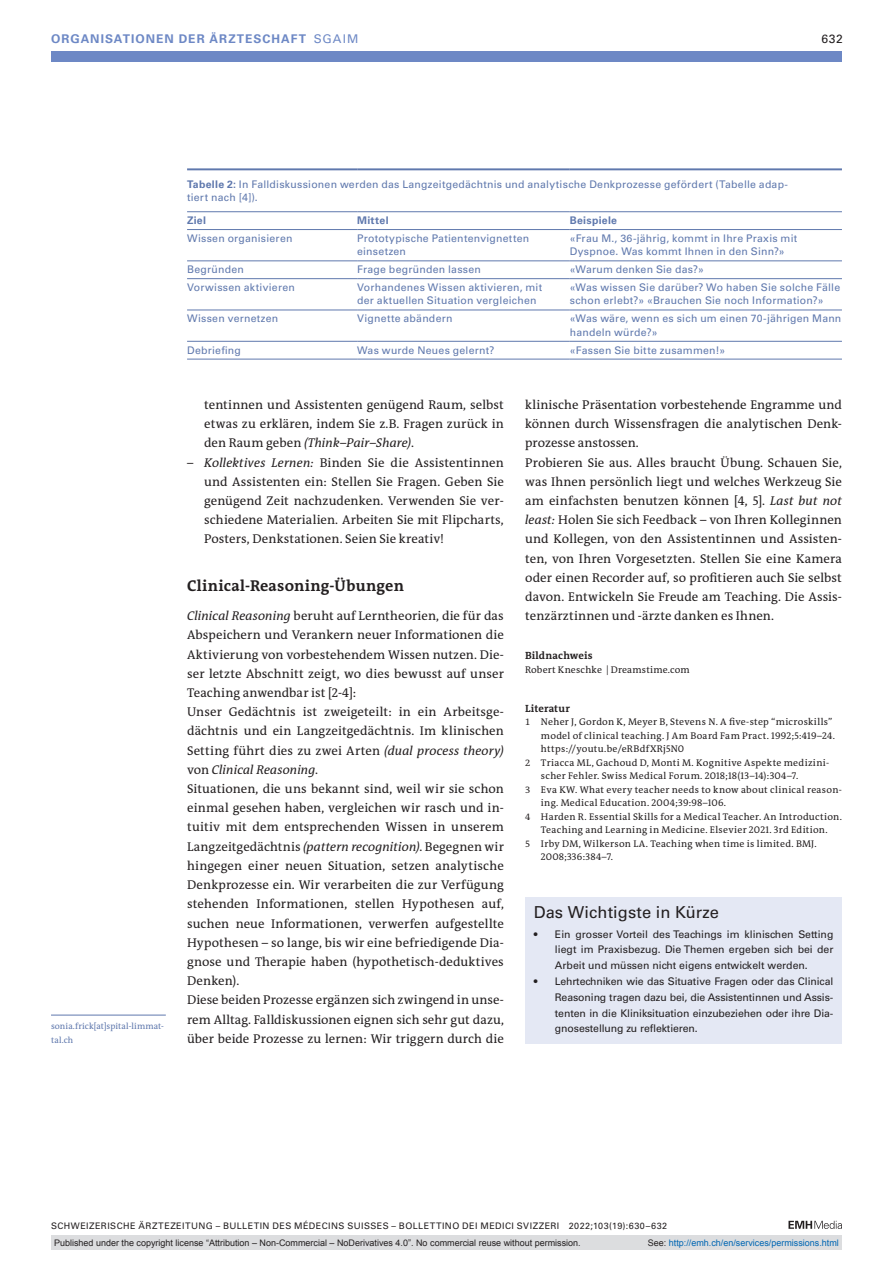
<style>
.page{position:relative;width:893px;height:1263px;background:#fff}
.page>*{position:absolute;margin:0;border:0;box-sizing:border-box;transform-origin:0 0}
.boxed-title{font:16.5px "Univers LT Std";letter-spacing:.005em;color:#231f20}
.section-h1{font:700 15.75px "The Antiqua B W7";letter-spacing:.02em;color:#231f20}
.section-pn{font:12.75px/19.2px "The Antiqua B W5 Plain";letter-spacing:.005em;color:#231f20;text-align:justify}
.section-ph{font:12.75px/19.2px "The Antiqua B W5 Plain";letter-spacing:.005em;color:#231f20;text-align:justify}
.t1{font:700 12px "Univers LT Std";letter-spacing:.085em;color:#6d88c5}
.t2{font:12px "Univers LT Std";color:#231f20}
.table-para{font:10.5px/13.5px "Univers LT Std";letter-spacing:.02em;color:#5f78ad}
.boxed-text{font:10.5px/15.8px "Univers LT Std";letter-spacing:-.01em;color:#231f20;text-align:justify}
.table-caption{font:10.5px/13.5px "Univers LT Std";letter-spacing:.02em;color:#5f78ad}
.table-para-2{font:700 10.5px "Univers LT Std";letter-spacing:.03em;color:#5f78ad}
.an-credits-title{font:700 10.5px "The Antiqua B W7";letter-spacing:.015em;color:#231f20}
.ref-list-title{font:700 10.5px "The Antiqua B W7";letter-spacing:.015em;color:#231f20}
.ref-list{font:9.75px/13.5px "The Antiqua B W5 Plain";letter-spacing:.03em;color:#231f20}
.an-credits{font:9.75px "The Antiqua B W5 Plain";letter-spacing:.02em;color:#231f20}
.t3{font:9px "Arial";color:#231f20}
.fusszeile{font:9px "Univers LT Std";letter-spacing:.05em;color:#231f20}
.t4{font:9px "Arial";color:#0066b3}
.author-address{font:8.7px/13.5px "The Antiqua B W5 Plain";letter-spacing:.015em;color:#5f78ad}
.s1{font-weight:400}
.s2{font-weight:700}
.s3{font-style:italic}
.s4{font-size:9.3px}
.s5{color:#231f20}
</style>
<div class="page">
<svg style="left:788px;top:1221px;width:54px;height:8px"></svg>
<div style="left:51px;top:51px;width:791px;height:11px;background:#6d88c5"></div>
<hr style="left:187px;top:359px;width:170px;height:1px;background:#5f78ad">
<hr style="left:357px;top:359px;width:213px;height:1px;background:#5f78ad">
<hr style="left:570px;top:359px;width:272px;height:1px;background:#5f78ad">
<hr style="left:187px;top:168px;width:170px;height:2px;background:#5f78ad">
<hr style="left:357px;top:168px;width:213px;height:2px;background:#5f78ad">
<hr style="left:570px;top:168px;width:272px;height:2px;background:#5f78ad">
<hr style="left:187px;top:211px;width:170px;height:1px;background:#5f78ad">
<hr style="left:357px;top:211px;width:213px;height:1px;background:#5f78ad">
<hr style="left:570px;top:211px;width:272px;height:1px;background:#5f78ad">
<hr style="left:187px;top:229px;width:170px;height:1px;background:#5f78ad">
<hr style="left:357px;top:229px;width:213px;height:1px;background:#5f78ad">
<hr style="left:570px;top:229px;width:272px;height:1px;background:#5f78ad">
<hr style="left:187px;top:261px;width:170px;height:1px;background:#5f78ad">
<hr style="left:357px;top:261px;width:213px;height:1px;background:#5f78ad">
<hr style="left:570px;top:261px;width:272px;height:1px;background:#5f78ad">
<hr style="left:187px;top:278px;width:170px;height:1px;background:#5f78ad">
<hr style="left:357px;top:278px;width:213px;height:1px;background:#5f78ad">
<hr style="left:570px;top:278px;width:272px;height:1px;background:#5f78ad">
<hr style="left:187px;top:310px;width:170px;height:1px;background:#5f78ad">
<hr style="left:357px;top:310px;width:213px;height:1px;background:#5f78ad">
<hr style="left:570px;top:310px;width:272px;height:1px;background:#5f78ad">
<hr style="left:187px;top:341px;width:170px;height:1px;background:#5f78ad">
<hr style="left:357px;top:341px;width:213px;height:1px;background:#5f78ad">
<hr style="left:570px;top:341px;width:272px;height:1px;background:#5f78ad">
<hr style="left:51px;top:1015px;width:115px;height:1px;background:#5f78ad">
<div style="left:525px;top:897px;width:317px;height:34px;background:#e4e8f4"></div>
<div style="left:525px;top:922px;width:317px;height:59px;background:#e4e8f4"></div>
<div style="left:525px;top:969px;width:317px;height:75px;background:#e4e8f4"></div>
<div style="left:51px;top:1235px;width:791px;height:15px;background:#dcdddf"></div>
<p class="t1" style="left:51px;top:31px;width:309px">ORGANISATIONEN DER ÄRZTESCHAFT <span class="s1">SGAIM</span></p>
<p class="t2" style="left:821px;top:31px;width:23px">632</p>
<p class="author-address" style="left:51px;top:1019px;width:114px">sonia.frick[at]spital-limmat&shy;tal.ch</p>
<p class="table-caption" style="left:187px;top:177px;width:602px"><span class="s2">Tabelle 2:</span> In Falldiskussionen werden das Langzeitgedächtnis und analytische Denkprozesse gefördert (Tabelle adap&shy;tiert nach [4]).</p>
<p class="table-para-2" style="left:187px;top:214px;width:20px">Ziel</p>
<p class="table-para-2" style="left:357px;top:214px;width:33px">Mittel</p>
<p class="table-para-2" style="left:570px;top:214px;width:49px">Beispiele</p>
<p class="table-para" style="left:187px;top:231px;width:107px">Wissen organisieren</p>
<p class="table-para" style="left:357px;top:231px;width:174px">Prototypische Patientenvignetten einsetzen</p>
<p class="table-para" style="left:570px;top:231px;width:229px">«Frau M., 36-jährig, kommt in Ihre Praxis mit<br>Dyspnoe. Was kommt Ihnen in den Sinn?»</p>
<p class="table-para" style="left:187px;top:263px;width:58px">Begründen</p>
<p class="table-para" style="left:357px;top:263px;width:125px">Frage begründen lassen</p>
<p class="table-para" style="left:570px;top:263px;width:136px">«Warum denken Sie das?»</p>
<p class="table-para" style="left:187px;top:281px;width:109px">Vorwissen aktivieren</p>
<p class="table-para" style="left:357px;top:281px;width:187px">Vorhandenes Wissen aktivieren, mit der aktuellen Situation vergleichen</p>
<p class="table-para" style="left:570px;top:281px;width:272px">«Was wissen Sie darüber? Wo haben Sie solche Fälle schon erlebt?» «Brauchen Sie noch Information?»</p>
<p class="table-para" style="left:187px;top:312px;width:93px">Wissen vernetzen</p>
<p class="table-para" style="left:357px;top:312px;width:97px">Vignette abändern</p>
<p class="table-para" style="left:570px;top:312px;width:273px">«Was wäre, wenn es sich um einen 70-jährigen Mann handeln würde?»</p>
<p class="table-para" style="left:187px;top:343px;width:55px">Debriefing</p>
<p class="table-para" style="left:357px;top:343px;width:139px">Was wurde Neues gelernt?</p>
<p class="table-para" style="left:570px;top:343px;width:157px">«Fassen Sie bitte zusammen!»</p>
<p class="section-ph" style="left:204px;top:395px;width:301px">tentinnen und Assistenten genügend Raum, selbst etwas zu erklären, indem Sie z.B. Fragen zurück in den Raum geben <span class="s3">(Think–Pair–Share)</span>.</p>
<p class="section-ph" style="left:204px;top:453px;width:301px;text-indent:-17px"><span class="s3">– Kollektives Lernen:</span> Binden Sie die Assistentinnen und Assistenten ein: Stellen Sie Fragen. Geben Sie genügend Zeit nachzudenken. Verwenden Sie ver&shy;schiedene Materialien. Arbeiten Sie mit Flipcharts, Posters, Denkstationen. Seien Sie kreativ!</p>
<p class="section-h1" style="left:187px;top:576px;width:218px">Clinical-Reasoning-Übungen</p>
<p class="section-pn" style="left:187px;top:606px;width:318px"><span class="s3">Clinical Reasoning</span> beruht auf Lerntheorien, die für das Abspeichern und Verankern neuer Informationen die Aktivierung von vorbestehendem Wissen nutzen. Die&shy;ser letzte Abschnitt zeigt, wo dies bewusst auf unser Teaching anwendbar ist [2-4]:</p>
<p class="section-pn" style="left:187px;top:702px;width:318px">Unser Gedächtnis ist zweigeteilt: in ein Arbeitsge&shy;dächtnis und ein Langzeitgedächtnis. Im klinischen Setting führt dies zu zwei Arten <span class="s3">(dual process theory) </span>von <span class="s3">Clinical Reasoning</span>.</p>
<p class="section-pn" style="left:187px;top:779px;width:318px">Situationen, die uns bekannt sind, weil wir sie schon einmal gesehen haben, vergleichen wir rasch und in&shy;tuitiv mit dem entsprechenden Wissen in unserem Langzeitgedächtnis <span class="s3">(pattern recognition)</span>. Begegnen wir hingegen einer neuen Situation, setzen analytische Denkprozesse ein. Wir verarbeiten die zur Verfügung stehenden Informationen, stellen Hypothesen auf, suchen neue Informationen, verwerfen aufgestellte Hypothesen – so lange, bis wir eine befriedigende Dia&shy;gnose und Therapie haben (hypothetisch-deduktives Denken).</p>
<p class="section-pn" style="left:187px;top:990px;width:318px">Diese beiden Prozesse ergänzen sich zwingend in unse&shy;rem Alltag. Falldiskussionen eignen sich sehr gut dazu, über beide Prozesse zu lernen: Wir triggern durch die</p>
<p class="section-pn" style="left:525px;top:395px;width:318px">klinische Präsentation vorbestehende Engramme und können durch Wissensfragen die analytischen Denk&shy;prozesse anstossen.</p>
<p class="section-pn" style="left:525px;top:453px;width:318px">Probieren Sie aus. Alles braucht Übung. Schauen Sie, was Ihnen persönlich liegt und welches Werkzeug Sie am einfachsten benutzen können [4, 5]. <span class="s3">Last but not least:</span> Holen Sie sich Feedback – von Ihren Kolleginnen und Kollegen, von den Assistentinnen und Assisten&shy;ten, von Ihren Vorgesetzten. Stellen Sie eine Kamera oder einen Recorder auf, so profitieren auch Sie selbst davon. Entwickeln Sie Freude am Teaching. Die Assis&shy;tenzärztinnen und -ärzte danken es Ihnen.</p>
<p class="an-credits-title" style="left:525px;top:649px;width:69px">Bildnachweis</p>
<p class="an-credits" style="left:525px;top:663px;width:166px">Robert Kneschke | Dreamstime.com</p>
<p class="ref-list-title" style="left:525px;top:701px;width:46px">Literatur</p>
<p class="ref-list" style="left:541px;top:715px;width:296px;text-indent:-16px"><span class="s4">1</span> Neher J, Gordon K, Meyer B, Stevens N. A five-step “microskills” model of clinical teaching. J Am Board Fam Pract. 1992;5:419–24. https://youtu.be/eRBdfXRj5N0</p>
<p class="ref-list" style="left:541px;top:756px;width:290px;text-indent:-16px"><span class="s4">2</span> Triacca ML, Gachoud D, Monti M. Kognitive Aspekte medizini&shy;scher Fehler. Swiss Medical Forum. 2018;18(13–14):304–7.</p>
<p class="ref-list" style="left:541px;top:783px;width:302px;text-indent:-16px"><span class="s4">3</span> Eva KW. What every teacher needs to know about clinical reason&shy;ing. Medical Education. 2004;39:98–106.</p>
<p class="ref-list" style="left:525px;top:810px;width:318px;text-align:center"><span class="s4">4</span> Harden R. Essential Skills for a Medical Teacher. An Introduction.<br>Teaching and Learning in Medicine. Elsevier 2021. 3rd Edition.</p>
<p class="ref-list" style="left:541px;top:837px;width:277px;text-indent:-16px"><span class="s4">5</span> Irby DM, Wilkerson LA. Teaching when time is limited. BMJ.<br>2008;336:384–7.</p>
<p class="boxed-title" style="left:534px;top:902px;width:187px">Das Wichtigste in Kürze</p>
<p class="boxed-text" style="left:555px;top:926px;width:280px;text-indent:-21px">• Ein grosser Vorteil des Teachings im klinischen Setting liegt im Praxisbezug. Die Themen ergeben sich bei der Arbeit und müssen nicht eigens entwickelt werden.</p>
<p class="boxed-text" style="left:555px;top:973px;width:280px;text-indent:-21px">• Lehrtechniken wie das Situative Fragen oder das Clinical Reasoning tragen dazu bei, die Assistentinnen und Assis&shy;tenten in die Kliniksituation einzubeziehen oder ihre Dia&shy;gnosestellung zu reflektieren.</p>
<p class="fusszeile" style="left:51px;top:1220px;width:618px">SCHWEIZERISCHE ÄRZTEZEITUNG – BULLETIN DES MÉDECINS SUISSES – BOLLETTINO DEI MEDICI SVIZZERI 2022;103(19):630–632</p>
<p class="t3" style="left:54px;top:1237px;width:528px">Published under the copyright license “Attribution – Non-Commercial – NoDerivatives 4.0”. No commercial reuse without permission.</p>
<p class="t4" style="left:648px;top:1237px;width:193px"><span class="s5">See:</span> http://emh.ch/en/services/permissions.html</p>
</div>
